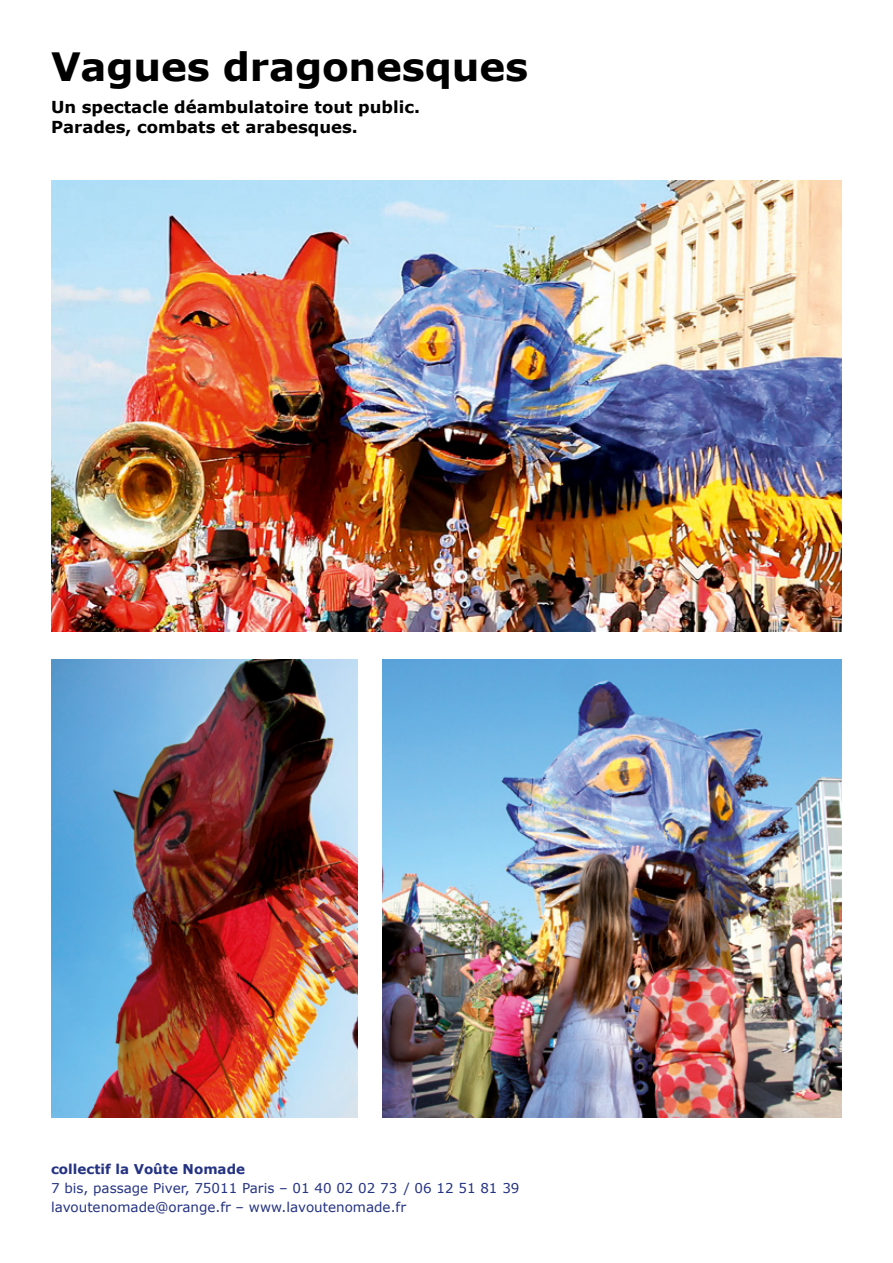
<style>
.page{position:relative;width:893px;height:1263px;background:#fff}
.page>*{position:absolute;margin:0;border:0;box-sizing:border-box;transform-origin:0 0}
.t1{font:700 39px "Verdana";letter-spacing:-.005em;color:#000}
.t2{font:700 16.5px/19.5px "Verdana";color:#000}
.t3{font:13.5px/18.8px "Verdana";color:#243282}
.t4{font:700 13.5px "Verdana";color:#243282}
</style>
<div class="page">
<img style="left:383px;top:659px;width:459px;height:458px">
<img style="left:51px;top:659px;width:306px;height:458px">
<img style="left:51px;top:181px;width:791px;height:450px">
<h1 class="t1" style="left:51px;top:41px;width:479px">Vagues dragonesques</h1>
<p class="t2" style="left:51px;top:97px;width:371px">Un spectacle déambulatoire tout public.<br>Parades, combats et arabesques.</p>
<p class="t4" style="left:51px;top:1160px;width:196px">collectif la Voûte Nomade</p>
<p class="t3" style="left:51px;top:1179px;width:470px">7 bis, passage Piver, 75011 Paris – 01 40 02 02 73 / 06 12 51 81 39 lavoutenomade@orange.fr – www.lavoutenomade.fr</p>
</div>
